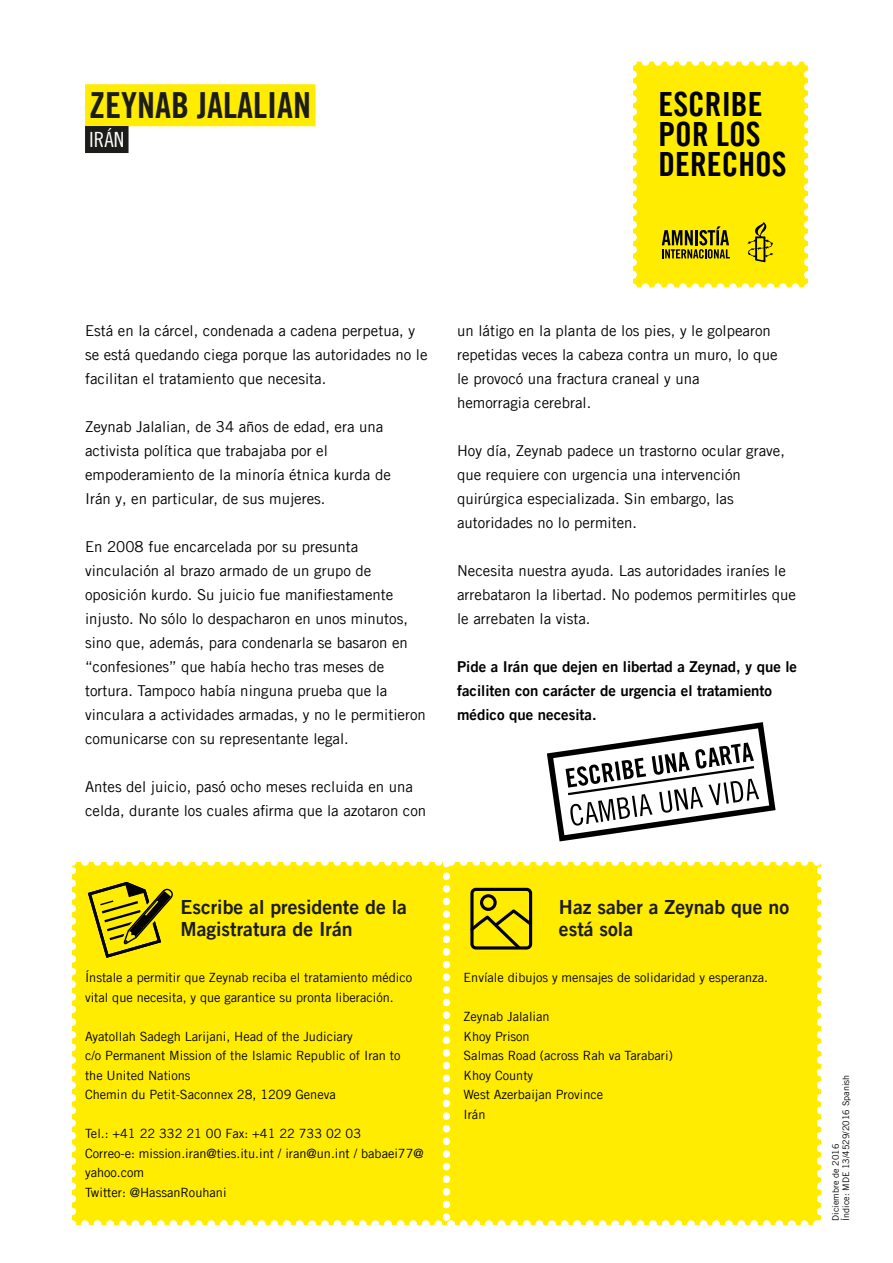
<style>
.page{position:relative;width:893px;height:1263px;background:#fff}
.page>*{position:absolute;margin:0;border:0;box-sizing:border-box;transform-origin:0 0}
.t1{font:36px "Amnesty Trade Gothic Bd Cn 20";color:#1c1c1a}
.t2{font:33.45px/29.5px "Amnesty Trade Gothic Bd Cn 20";color:#000}
.t3{font:21px "Amnesty Trade Gothic Cn 18";color:#fff}
.t4{font:19.5px/22.5px "Amnesty Trade Gothic Bd 2";color:#1c1c1a}
.t5{font:15px/24px "Amnesty Trade Gothic";color:#000}
.t6{font:15px/24px "Amnesty Trade Gothic Bd 2";color:#000}
.t7{font:12.75px/19.5px "Amnesty Trade Gothic";color:#000}
.t8{font:9px/10.5px "Amnesty Trade Gothic";color:#000}
</style>
<div class="page">
<svg style="left:633px;top:62px;width:175px;height:225px"></svg>
<div style="left:85px;top:84px;width:230px;height:42px;background:#ffec00"></div>
<div style="left:85px;top:126px;width:44px;height:27px;background:#1c1c1a"></div>
<svg style="left:72px;top:722px;width:749px;height:503px"></svg>
<h1 class="t1" style="left:89px;top:84px;width:223px">ZEYNAB JALALIAN</h1>
<h3 class="t3" style="left:89px;top:127px;width:36px">IRÁN</h3>
<h2 class="t2" style="left:659px;top:89px;width:130px">ESCRIBE<br>POR LOS<br>DERECHOS</h2>
<p class="t5" style="left:85px;top:318px;width:344px">Está en la cárcel, condenada a cadena perpetua, y se está quedando ciega porque las autoridades no le facilitan el tratamiento que necesita.</p>
<p class="t5" style="left:85px;top:414px;width:307px">Zeynab Jalalian, de 34 años de edad, era una activista política que trabajaba por el empoderamiento de la minoría étnica kurda de Irán y, en particular, de sus mujeres.</p>
<p class="t5" style="left:85px;top:534px;width:342px">En 2008 fue encarcelada por su presunta vinculación al brazo armado de un grupo de oposición kurdo. Su juicio fue manifiestamente injusto. No sólo lo despacharon en unos minutos, sino que, además, para condenarla se basaron en “confesiones” que había hecho tras meses de tortura. Tampoco había ninguna prueba que la vinculara a actividades armadas, y no le permitieron comunicarse con su representante legal.</p>
<p class="t5" style="left:85px;top:774px;width:343px">Antes del juicio, pasó ocho meses recluida en una celda, durante los cuales afirma que la azotaron con</p>
<p class="t5" style="left:457px;top:318px;width:322px">un látigo en la planta de los pies, y le golpearon repetidas veces la cabeza contra un muro, lo que le provocó una fractura craneal y una<br>hemorragia cerebral.</p>
<p class="t5" style="left:457px;top:438px;width:329px">Hoy día, Zeynab padece un trastorno ocular grave, que requiere con urgencia una intervención quirúrgica especializada. Sin embargo, las autoridades no lo permiten.</p>
<p class="t5" style="left:457px;top:558px;width:340px">Necesita nuestra ayuda. Las autoridades iraníes le arrebataron la libertad. No podemos permitirles que le arrebaten la vista.</p>
<p class="t6" style="left:457px;top:654px;width:341px">Pide a Irán que dejen en libertad a Zeynad, y que le faciliten con carácter de urgencia el tratamiento médico que necesita.</p>
<h3 class="t4" style="left:180px;top:895px;width:228px">Escribe al presidente de la<br>Magistratura de Irán</h3>
<h3 class="t4" style="left:559px;top:895px;width:232px">Haz saber a Zeynab que no está sola</h3>
<p class="t7" style="left:85px;top:968px;width:329px">Ínstale a permitir que Zeynab reciba el tratamiento médico vital que necesita, y que garantice su pronta liberación.</p>
<p class="t7" style="left:85px;top:1026px;width:317px">Ayatollah Sadegh Larijani, Head of the Judiciary<br>c/o Permanent Mission of the Islamic Republic of Iran to the United Nations<br>Chemin du Petit-Saconnex 28, 1209 Geneva</p>
<p class="t7" style="left:85px;top:1124px;width:340px">Tel.: +41 22 332 21 00 Fax: +41 22 733 02 03<br>Correo-e: mission.iran@ties.itu.int / iran@un.int / babaei77@ yahoo.com<br>Twitter: @HassanRouhani</p>
<p class="t7" style="left:463px;top:967px;width:306px">Envíale dibujos y mensajes de solidaridad y esperanza.</p>
<p class="t7" style="left:463px;top:1006px;width:211px">Zeynab Jalalian<br>Khoy Prison<br>Salmas Road (across Rah va Tarabari)<br>Khoy County<br>West Azerbaijan Province<br>Irán</p>
<p class="t8" style="left:830px;top:1221px;width:147px;rotate:-90deg">Diciembre de 2016<br>Índice: MDE 13/4529/2016 Spanish</p>
</div>
